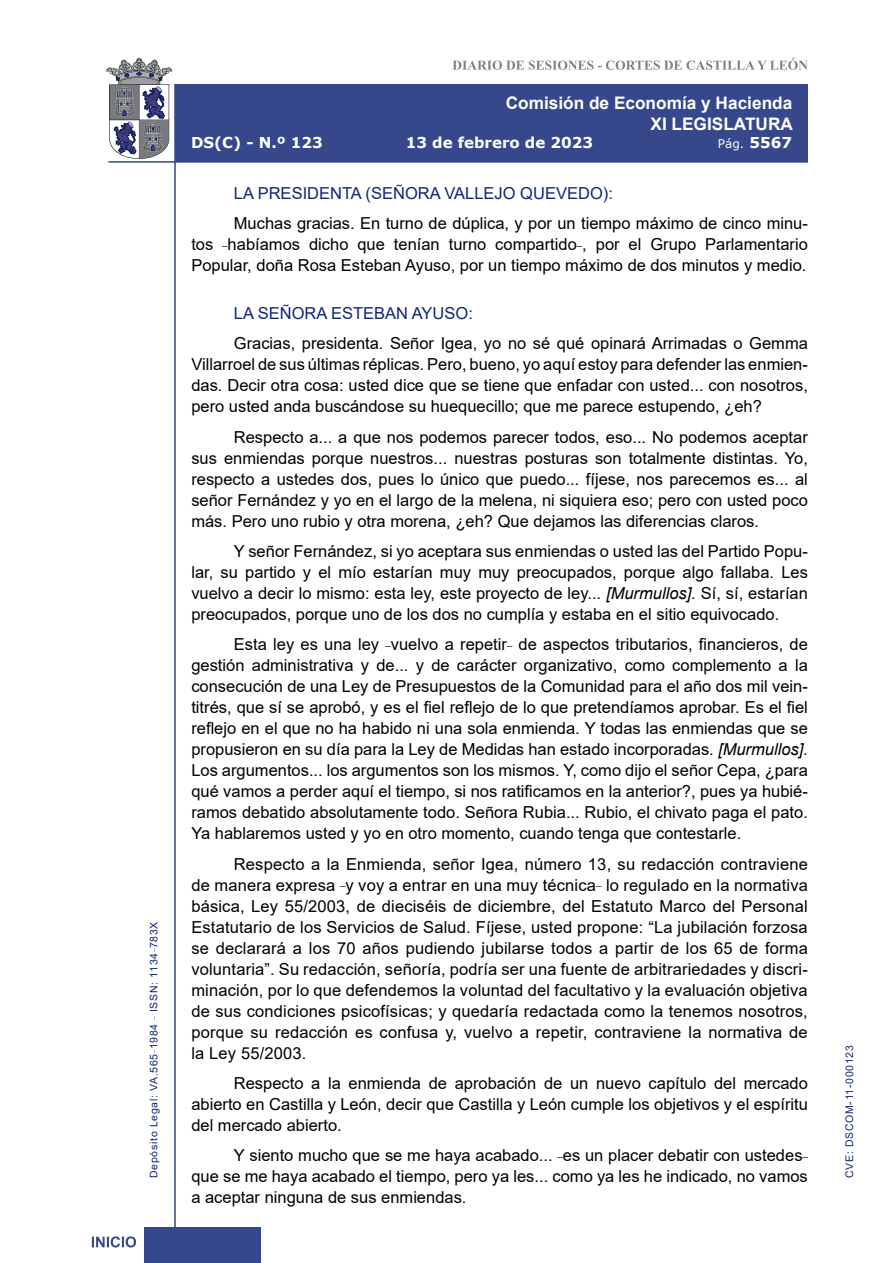
<style>
.page{position:relative;width:893px;height:1263px;background:#fff}
.page>*{position:absolute;margin:0;border:0;box-sizing:border-box;transform-origin:0 0}
.t1{font:700 17.25px/20.7px "Arial";color:#fff;text-align:right}
.t2{font:16.5px/21px "Arial";color:#000;text-align:justify}
.Orador{font:16.5px "Arial";color:#122678}
.t3{font:700 15px "Verdana";color:#fff}
.t4{font:12px "Verdana";color:#fff}
.t5{font:10.5px "Arial";letter-spacing:.065em;color:#122678}
.s1{font-weight:700;font-size:15px}
.s2{font-style:italic}
</style>
<div class="page">
<svg style="left:452px;top:58px;width:356px;height:12px"></svg>
<hr style="left:174px;top:84px;width:2px;height:1179px;background:#36478c">
<div style="left:144px;top:1227px;width:117px;height:36px;background:#36478c"></div>
<div style="left:175px;top:84px;width:633px;height:78px;background:#36478c"></div>
<hr style="left:108px;top:161px;width:700px;height:2px;background:#36478c">
<svg style="left:92px;top:1236px;width:44px;height:11px"></svg>
<svg style="left:106px;top:58px;width:66px;height:101px"></svg>
<p class="t5" style="left:146px;top:1178px;width:258px;rotate:-90deg">Depósito Legal: VA.565<sup>_</sup>1984 <sup>_</sup> ISSN: 1134<sup>_</sup>783X</p>
<p class="t1" style="left:506px;top:93px;width:289px">Comisión de Economía y Hacienda<br>XI LEGISLATURA</p>
<p class="t3" style="left:191px;top:132px;width:133px">DS(C) - N.º 123</p>
<p class="t3" style="left:406px;top:132px;width:189px">13 de febrero de 2023</p>
<p class="t4" style="left:718px;top:135px;width:76px">Pág. <span class="s1">5567</span></p>
<p class="Orador" style="left:234px;top:182px;width:381px">LA PRESIDENTA (SEÑORA VALLEJO QUEVEDO):</p>
<p class="t2" style="left:191px;top:213px;width:618px;text-indent:43px">Muchas gracias. En turno de dúplica, y por un tiempo máximo de cinco minu&shy;tos <sup>_</sup>habíamos dicho que tenían turno compartido<sup>_</sup>, por el Grupo Parlamentario Popular, doña Rosa Esteban Ayuso, por un tiempo máximo de dos minutos y medio.</p>
<p class="Orador" style="left:234px;top:302px;width:241px">LA SEÑORA ESTEBAN AYUSO:</p>
<p class="t2" style="left:191px;top:333px;width:618px;text-indent:43px">Gracias, presidenta. Señor Igea, yo no sé qué opinará Arrimadas o Gemma Villarroel de sus últimas réplicas. Pero, bueno, yo aquí estoy para defender las enmien&shy;das. Decir otra cosa: usted dice que se tiene que enfadar con usted... con nosotros, pero usted anda buscándose su huequecillo; que me parece estupendo, ¿eh?</p>
<p class="t2" style="left:191px;top:426px;width:618px;text-indent:43px">Respecto a... a que nos podemos parecer todos, eso... No podemos aceptar sus enmiendas porque nuestros... nuestras posturas son totalmente distintas. Yo, respecto a ustedes dos, pues lo único que puedo... fíjese, nos parecemos es... al señor Fernández y yo en el largo de la melena, ni siquiera eso; pero con usted poco más. Pero uno rubio y otra morena, ¿eh? Que dejamos las diferencias claros.</p>
<p class="t2" style="left:191px;top:540px;width:618px;text-indent:43px">Y señor Fernández, si yo aceptara sus enmiendas o usted las del Partido Popu&shy;lar, su partido y el mío estarían muy muy preocupados, porque algo fallaba. Les vuelvo a decir lo mismo: esta ley, este proyecto de ley... <span class="s2">[Murmullos].</span> Sí, sí, estarían preocupados, porque uno de los dos no cumplía y estaba en el sitio equivocado.</p>
<p class="t2" style="left:191px;top:634px;width:618px;text-indent:43px">Esta ley es una ley <sup>_</sup>vuelvo a repetir<sup>_</sup> de aspectos tributarios, financieros, de gestión administrativa y de... y de carácter organizativo, como complemento a la consecución de una Ley de Presupuestos de la Comunidad para el año dos mil vein&shy;titrés, que sí se aprobó, y es el fiel reflejo de lo que pretendíamos aprobar. Es el fiel reflejo en el que no ha habido ni una sola enmienda. Y todas las enmiendas que se propusieron en su día para la Ley de Medidas han estado incorporadas. <span class="s2">[Murmullos].<br></span>Los argumentos... los argumentos son los mismos. Y, como dijo el señor Cepa, ¿para qué vamos a perder aquí el tiempo, si nos ratificamos en la anterior?, pues ya hubié&shy;ramos debatido absolutamente todo. Señora Rubia... Rubio, el chivato paga el pato.<br>Ya hablaremos usted y yo en otro momento, cuando tenga que contestarle.</p>
<p class="t2" style="left:191px;top:853px;width:618px;text-indent:43px">Respecto a la Enmienda, señor Igea, número 13, su redacción contraviene de manera expresa <sup>_</sup>y voy a entrar en una muy técnica<sup>_</sup> lo regulado en la normativa básica, Ley 55/2003, de dieciséis de diciembre, del Estatuto Marco del Personal Estatutario de los Servicios de Salud. Fíjese, usted propone: “La jubilación forzosa se declarará a los 70 años pudiendo jubilarse todos a partir de los 65 de forma voluntaria”. Su redacción, señoría, podría ser una fuente de arbitrariedades y discri&shy;minación, por lo que defendemos la voluntad del facultativo y la evaluación objetiva de sus condiciones psicofísicas; y quedaría redactada como la tenemos nosotros, porque su redacción es confusa y, vuelvo a repetir, contraviene la normativa de la Ley 55/2003.</p>
<p class="t2" style="left:191px;top:1073px;width:618px;text-indent:43px">Respecto a la enmienda de aprobación de un nuevo capítulo del mercado abierto en Castilla y León, decir que Castilla y León cumple los objetivos y el espíritu del mercado abierto.</p>
<p class="t2" style="left:191px;top:1145px;width:618px;text-indent:43px">Y siento mucho que se me haya acabado... <sup>_</sup>es un placer debatir con ustedes<sup>_ </sup>que se me haya acabado el tiempo, pero ya les... como ya les he indicado, no vamos a aceptar ninguna de sus enmiendas.</p>
<p class="t5" style="left:842px;top:1178px;width:134px;rotate:-90deg">CVE: DSCOM-11-000123</p>
</div>
